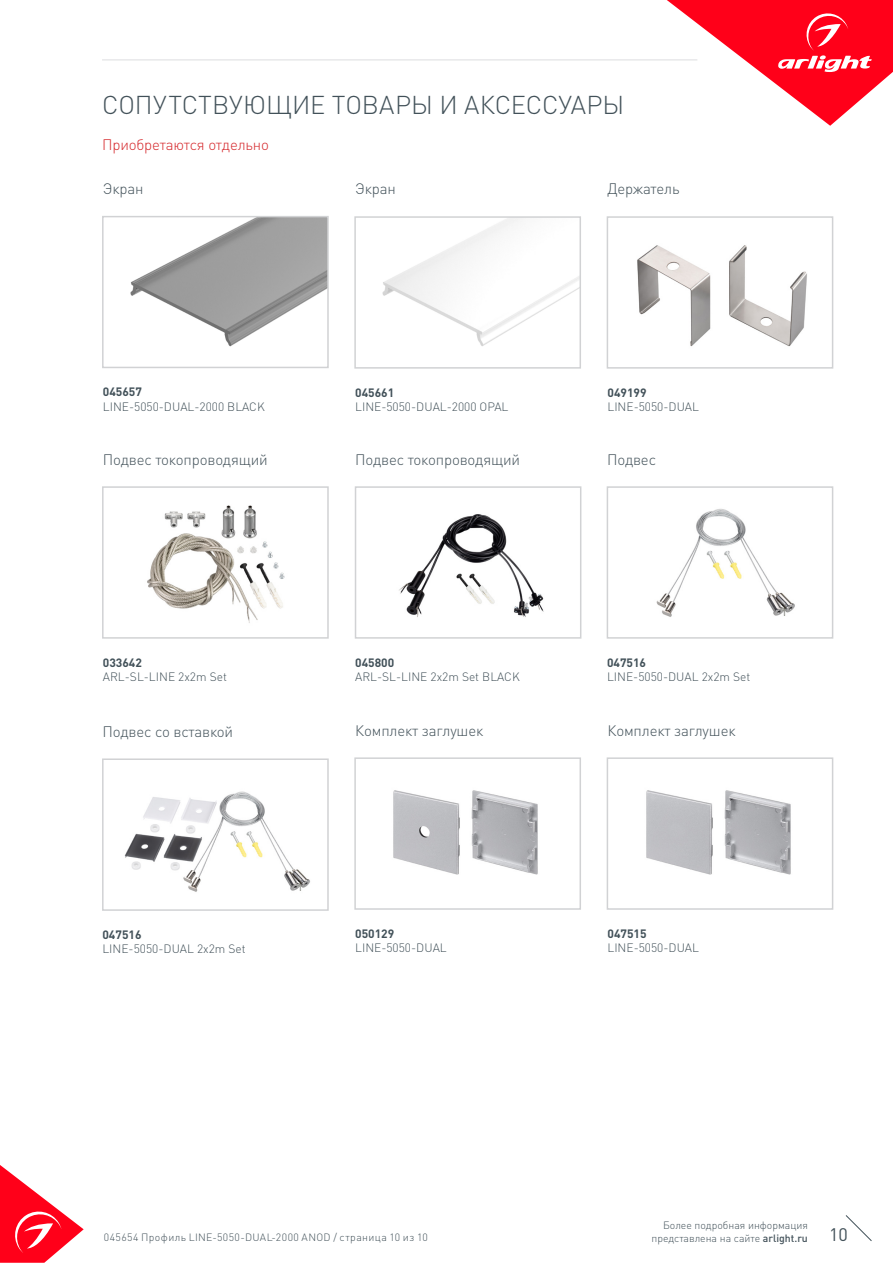
<style>
.page{position:relative;width:893px;height:1263px;background:#fff}
.page>*{position:absolute;margin:0;border:0;box-sizing:border-box;transform-origin:0 0}
.t1{font:300 25.5px "DIN Pro";color:#425159}
.t2{font:18px "DIN Pro";color:#425159}
.t3{font:300 15px "DIN Pro";letter-spacing:-.01em;color:#425159}
.t4{font:300 15px "DIN Pro";letter-spacing:-.01em;color:#d5262a}
.t5{font:300 12px "DIN Pro";color:#425159}
.t6{font:700 12px "DIN Pro";color:#425159}
.t7{font:300 10.5px "DIN Pro";color:#425159}
.t8{font:300 10.5px "DIN Pro";letter-spacing:.04em;color:#425159}
.s1{font-weight:500}
</style>
<div class="page">
<svg style="left:0;top:1165px;width:84px;height:98px"></svg>
<svg style="left:845px;top:1215px;width:27px;height:26px"></svg>
<svg style="left:667px;top:0;width:226px;height:126px"></svg>
<hr style="left:102px;top:60px;width:595px;height:1px;background:#dcdddf">
<img style="left:147px;top:505px;width:138px;height:118px">
<div style="left:102px;top:486px;width:227px;height:153px;border:2px solid #d1d2d4"></div>
<img style="left:130px;top:219px;width:196px;height:128px">
<div style="left:102px;top:216px;width:227px;height:152px;border:2px solid #d1d2d4"></div>
<img style="left:382px;top:219px;width:196px;height:127px">
<div style="left:354px;top:216px;width:227px;height:153px;border:2px solid #d1d2d4"></div>
<img style="left:399px;top:514px;width:145px;height:103px">
<div style="left:355px;top:486px;width:226px;height:153px;border:2px solid #d1d2d4"></div>
<img style="left:656px;top:509px;width:139px;height:108px">
<div style="left:607px;top:486px;width:226px;height:153px;border:2px solid #d1d2d4"></div>
<img style="left:124px;top:791px;width:186px;height:101px">
<div style="left:102px;top:758px;width:227px;height:153px;border:2px solid #d1d2d4"></div>
<img style="left:393px;top:790px;width:145px;height:85px">
<div style="left:354px;top:757px;width:227px;height:153px;border:2px solid #d1d2d4"></div>
<img style="left:646px;top:790px;width:145px;height:85px">
<div style="left:607px;top:757px;width:226px;height:153px;border:2px solid #d1d2d4"></div>
<img style="left:637px;top:245px;width:170px;height:102px">
<div style="left:607px;top:216px;width:226px;height:153px;border:2px solid #d1d2d4"></div>
<p class="t1" style="left:102px;top:87px;width:524px">СОПУТСТВУЮЩИЕ ТОВАРЫ И АКСЕССУАРЫ</p>
<p class="t4" style="left:102px;top:134px;width:168px">Приобретаются отдельно</p>
<p class="t3" style="left:103px;top:178px;width:42px">Экран</p>
<p class="t3" style="left:355px;top:179px;width:42px">Экран</p>
<p class="t3" style="left:607px;top:179px;width:73px">Держатель</p>
<p class="t6" style="left:103px;top:384px;width:41px">045657</p>
<p class="t5" style="left:103px;top:398px;width:163px">LINE-5050-DUAL-2000 BLACK</p>
<p class="t6" style="left:355px;top:384px;width:41px">045661</p>
<p class="t5" style="left:355px;top:399px;width:155px">LINE-5050-DUAL-2000 OPAL</p>
<p class="t6" style="left:607px;top:384px;width:41px">049199</p>
<p class="t5" style="left:607px;top:399px;width:93px">LINE-5050-DUAL</p>
<p class="t3" style="left:103px;top:449px;width:166px">Подвес токопроводящий</p>
<p class="t3" style="left:355px;top:449px;width:166px">Подвес токопроводящий</p>
<p class="t3" style="left:607px;top:449px;width:51px">Подвес</p>
<p class="t6" style="left:103px;top:654px;width:41px">033642</p>
<p class="t5" style="left:103px;top:669px;width:126px">ARL-SL-LINE 2x2m Set</p>
<p class="t6" style="left:355px;top:654px;width:41px">045800</p>
<p class="t5" style="left:355px;top:669px;width:166px">ARL-SL-LINE 2x2m Set BLACK</p>
<p class="t6" style="left:607px;top:654px;width:41px">047516</p>
<p class="t5" style="left:607px;top:669px;width:145px">LINE-5050-DUAL 2x2m Set</p>
<p class="t3" style="left:102px;top:721px;width:132px">Подвес со вставкой</p>
<p class="t3" style="left:355px;top:720px;width:130px">Комплект заглушек</p>
<p class="t3" style="left:607px;top:720px;width:130px">Комплект заглушек</p>
<p class="t6" style="left:102px;top:926px;width:41px">047516</p>
<p class="t5" style="left:102px;top:941px;width:145px">LINE-5050-DUAL 2x2m Set</p>
<p class="t6" style="left:355px;top:925px;width:41px">050129</p>
<p class="t5" style="left:355px;top:940px;width:93px">LINE-5050-DUAL</p>
<p class="t6" style="left:607px;top:925px;width:41px">047515</p>
<p class="t5" style="left:607px;top:940px;width:93px">LINE-5050-DUAL</p>
<p class="t7" style="left:663px;top:1218px;width:146px">Более подробная информация</p>
<p class="t7" style="left:651px;top:1231px;width:158px">представлена на сайте <span class="s1">arlight.ru</span></p>
<p class="t8" style="left:104px;top:1230px;width:325px">045654 Профиль LINE-5050-DUAL-2000 ANOD / страница 10 из 10</p>
<h2 class="t2" style="left:829px;top:1222px;width:20px">10</h2>
</div>
